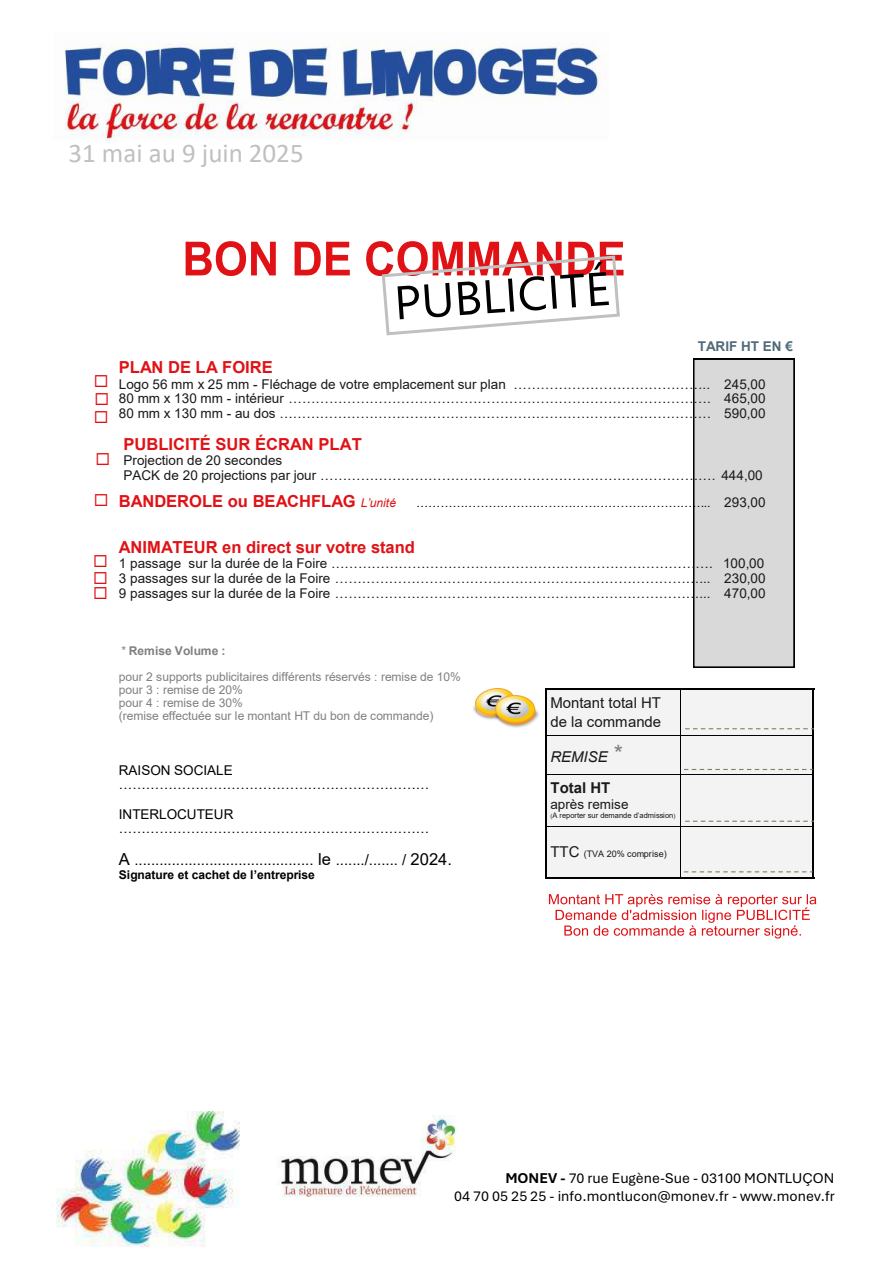
<style>
.page{position:relative;width:893px;height:1263px;background:#fff}
.page>*{position:absolute;margin:0;border:0;box-sizing:border-box;transform-origin:0 0}
.t1{font:27px "Calibri";color:#c0c0c0}
.t2{font:700 16.5px "Arial";color:#e01216}
.t3{font:15px/18.3px "Aptos";color:#000;text-align:right}
.t4{font:15px "Arial";color:#000}
.t5{font:15px/19.5px "Arial";color:#191919}
.t6{font:700 15px/30.9px "Arial";color:#191919}
.t7{font:13.5px/14.7px "Arial";letter-spacing:.005em;color:#191919;text-align:justify}
.t8{font:13.5px/14.7px "Arial";color:#000}
.t9{font:700 13.5px "Arial";color:#516b7a}
.t10{font:12px/13px "Arial";letter-spacing:-.005em;color:#808080}
.t11{font:italic 12px "Arial";color:#000}
.t12{font:700 12px "Arial";color:#000}
.t13{font:9px "Arial";letter-spacing:.005em;color:#191919}
.t14{font:7.5px "Arial";letter-spacing:-.01em;color:#191919}
.s1{font-weight:400;font-style:italic;font-size:12px}
.s2{font-style:normal;font-size:13.5px;color:#191919}
.s3{font-weight:700}
.s4{font-size:16.5px}
.s5{font-weight:400;font-style:italic}
.s6{font-weight:400;font-style:italic;font-size:24px;color:#808080}
.s7{font-size:6px}
.s8{font-size:15px}
</style>
<div class="page">
<svg style="left:186px;top:241px;width:90px;height:35px"></svg>
<svg style="left:295px;top:242px;width:55px;height:33px"></svg>
<div style="left:693px;top:359px;width:101px;height:308px;background:#d9d9d9"></div>
<svg style="left:549px;top:894px;width:267px;height:44px"></svg>
<div style="left:545px;top:689px;width:135px;height:46px;background:#f3f3f3"></div>
<div style="left:680px;top:689px;width:134px;height:46px;background:#f3f3f3"></div>
<div style="left:545px;top:735px;width:135px;height:39px;background:#f3f3f3"></div>
<div style="left:680px;top:735px;width:134px;height:39px;background:#f3f3f3"></div>
<div style="left:545px;top:774px;width:135px;height:52px;background:#f3f3f3"></div>
<div style="left:680px;top:774px;width:134px;height:52px;background:#f3f3f3"></div>
<div style="left:545px;top:826px;width:135px;height:52px;background:#f3f3f3"></div>
<div style="left:680px;top:826px;width:134px;height:52px;background:#f3f3f3"></div>
<hr style="left:545px;top:689px;width:1px;height:188px;background:#000">
<hr style="left:680px;top:690px;width:1px;height:187px;background:#000">
<hr style="left:813px;top:689px;width:1px;height:188px;background:#000">
<hr style="left:545px;top:689px;width:269px;height:1px;background:#000">
<hr style="left:546px;top:735px;width:267px;height:1px;background:#000">
<hr style="left:546px;top:774px;width:267px;height:1px;background:#000">
<hr style="left:546px;top:826px;width:267px;height:1px;background:#000">
<hr style="left:545px;top:877px;width:269px;height:1px;background:#000">
<svg style="left:685px;top:728px;width:129px;height:1px"></svg>
<svg style="left:684px;top:769px;width:129px;height:1px"></svg>
<svg style="left:685px;top:821px;width:129px;height:1px"></svg>
<svg style="left:684px;top:871px;width:129px;height:1px"></svg>
<img style="left:473px;top:689px;width:66px;height:39px">
<svg style="left:366px;top:241px;width:258px;height:95px"></svg>
<img style="left:64px;top:42px;width:539px;height:100px">
<img style="left:56px;top:1111px;width:183px;height:136px">
<img style="left:279px;top:1115px;width:177px;height:82px">
<h1 class="t1" style="left:68px;top:142px;width:237px">31 mai au 9 juin 2025</h1>
<p class="t9" style="left:698px;top:338px;width:97px">TARIF HT EN €</p>
<p class="t2" style="left:119px;top:358px;width:156px">PLAN DE LA FOIRE</p>
<p class="t7" style="left:119px;top:376px;width:648px">Logo 56 mm x 25 mm - Fléchage de votre emplacement sur plan …………………………………….. 245,00<br>80 mm x 130 mm - intérieur …………………………………………………………………………………. 465,00<br>80 mm x 130 mm - au dos …………………………………………………………………………………… 590,00</p>
<p class="t2" style="left:124px;top:435px;width:240px">PUBLICITÉ SUR ÉCRAN PLAT</p>
<p class="t7" style="left:124px;top:453px;width:641px">Projection de 20 secondes<br>PACK de 20 projections par jour ……………………………………………………………………………. 444,00</p>
<p class="t2" style="left:119px;top:492px;width:279px">BANDEROLE ou BEACHFLAG <span class="s1">L’unité</span></p>
<p class="t11" style="left:416px;top:496px;width:351px">……………………………………………………………….. <span class="s2">293,00</span></p>
<p class="t2" style="left:119px;top:538px;width:298px">ANIMATEUR en direct sur votre stand</p>
<p class="t7" style="left:119px;top:556px;width:648px">1 passage sur la durée de la Foire …………………………………………………………………………. 100,00<br>3 passages sur la durée de la Foire ………………………………………………………………………... 230,00<br>9 passages sur la durée de la Foire ………………………………………………………………………... 470,00</p>
<p class="t10" style="left:119px;top:638px;width:343px;line-height:26.1px">* <span class="s3">Remise Volume :<br></span>pour 2 supports publicitaires différents réservés : remise de 10%</p>
<p class="t10" style="left:119px;top:683px;width:316px">pour 3 : remise de 20%<br>pour 4 : remise de 30%<br>(remise effectuée sur le montant HT du bon de commande)</p>
<p class="t8" style="left:119px;top:762px;width:312px">RAISON SOCIALE ……………………………………………………………</p>
<p class="t8" style="left:119px;top:807px;width:312px">INTERLOCUTEUR ……………………………………………………………</p>
<p class="t4" style="left:119px;top:852px;width:335px"><span class="s4">A</span> ........................................... <span class="s4">le</span> ......./....... / <span class="s4">2024.</span></p>
<p class="t12" style="left:119px;top:869px;width:198px">Signature et cachet de l’entreprise</p>
<p class="t5" style="left:550px;top:693px;width:112px">Montant total HT de la commande</p>
<p class="t6" style="left:550px;top:742px;width:72px"><span class="s5">REMISE</span> <span class="s6">*<br></span>Total HT</p>
<p class="t7" style="left:550px;top:797px;width:80px">après remise</p>
<p class="t14" style="left:550px;top:811px;width:126px"><span class="s7">(</span>A reporter sur demande d’admission<span class="s7">)</span></p>
<p class="t13" style="left:550px;top:848px;width:118px"><span class="s8">TTC</span> (TVA 20% comprise)</p>
<p class="t3" style="left:454px;top:1169px;width:382px"><span class="s3">MONEV -</span> 70 rue Eugène-Sue - 03100 MONTLUÇON<br>04 70 05 25 25 - info.montlucon@monev.fr - www.monev.fr</p>
</div>
